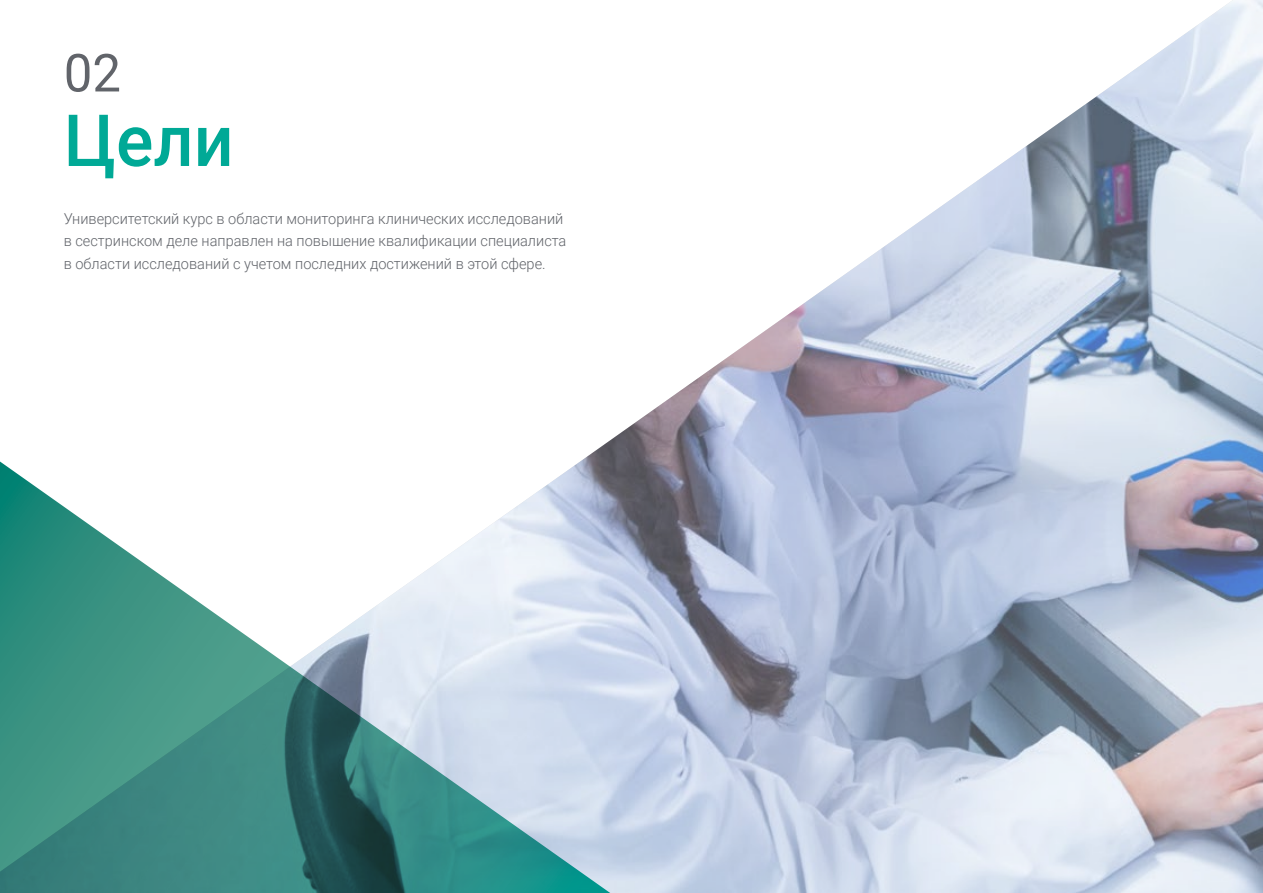
<style>
.page{position:relative;width:1263px;height:893px;background:#fff}
.page>*{position:absolute;margin:0;border:0;box-sizing:border-box;transform-origin:0 0}
.t1{font:500 72px "Roboto";color:#00a996}
.t2{font:52.5px "Roboto";color:#61646a}
.t3{font:300 15px/22.5px "Roboto";color:#61646a}
</style>
<div class="page">
<img style="left:602px;top:0;width:661px;height:893px">
<svg style="left:0;top:446px;width:640px;height:447px"></svg>
<h2 class="t2" style="left:64px;top:36px;width:59px">02</h2>
<h1 class="t1" style="left:64px;top:90px;width:171px">Цели</h1>
<p class="t3" style="left:64px;top:207px;width:504px">Университетский курс в области мониторинга клинических исследований в сестринском деле направлен на повышение квалификации специалиста в области исследований с учетом последних достижений в этой сфере.</p>
</div>
